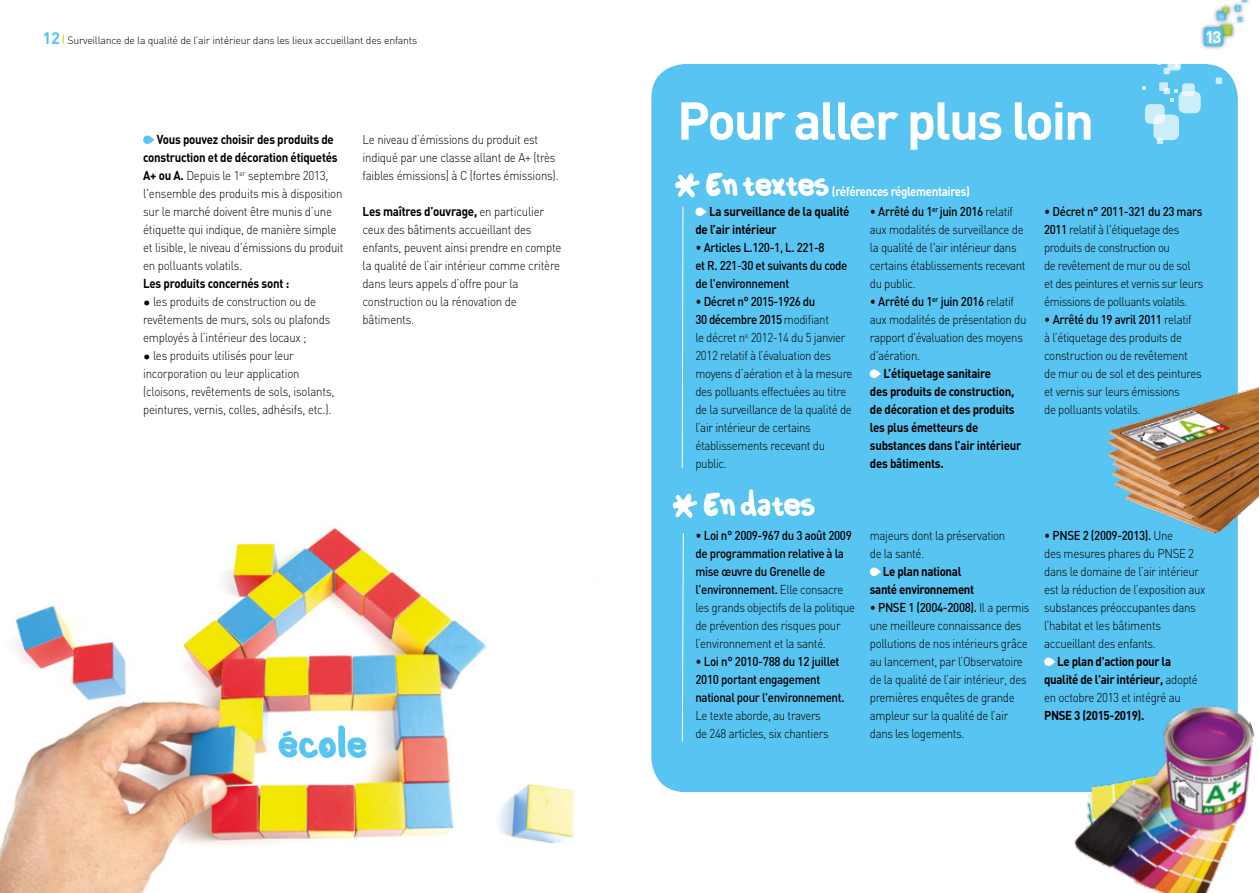
<style>
.page{position:relative;width:1259px;height:893px;background:#fff}
.page>*{position:absolute;margin:0;border:0;box-sizing:border-box;transform-origin:0 0}
.t1{font:700 52.5px "DIN";letter-spacing:-.04em;color:#fff}
.t2{font:24.75px "Culia";color:#58c4f1}
.t3{font:21px "Culia";color:#fff}
.t4{font:700 16.5px "DIN";color:#fff}
.t5{font:300 12.75px/18px "DIN";letter-spacing:-.03em;color:#000;scale:.9 1}
.t6{font:700 12.75px/18px "DIN";letter-spacing:-.02em;color:#000;scale:.9 1}
.t7{font:500 12.75px/18px "DIN";letter-spacing:-.03em;color:#000;scale:.9 1}
.t8{font:700 12.75px "DIN";letter-spacing:-.03em;color:#fff;scale:.9 1}
.t9{font:300 10.5px "DIN";letter-spacing:-.02em;color:#000}
.s1{font-weight:700;font-size:16.5px;color:#58c4f1}
.s2{font-weight:500;color:#c8d300}
.s3{font-weight:700}
.s4{font-weight:700;font-size:15px}
.s5{font-family:"Culia";font-weight:400;font-size:21px}
.s6{font-weight:500}
.s7{font-weight:300}
</style>
<div class="page">
<img style="left:0;top:527px;width:575px;height:366px">
<img style="left:1200px;top:0;width:50px;height:50px">
<div style="left:651px;top:64px;width:586px;height:728px;background:#58c4f1;border-radius:34px"></div>
<svg style="left:143px;top:135px;width:11px;height:9px"></svg>
<svg style="left:681px;top:206px;width:2px;height:263px"></svg>
<svg style="left:695px;top:207px;width:11px;height:9px"></svg>
<svg style="left:870px;top:369px;width:11px;height:9px"></svg>
<svg style="left:681px;top:533px;width:3px;height:209px"></svg>
<svg style="left:870px;top:567px;width:11px;height:9px"></svg>
<svg style="left:1044px;top:657px;width:11px;height:9px"></svg>
<img style="left:1066px;top:704px;width:189px;height:189px">
<svg style="left:740px;top:489px;width:16px;height:27px"></svg>
<svg style="left:673px;top:494px;width:24px;height:24px"></svg>
<svg style="left:675px;top:173px;width:24px;height:25px"></svg>
<div style="left:1145px;top:104px;width:19px;height:20px;background:#ccedfa;border-radius:5px"></div>
<svg style="left:1167px;top:57px;width:14px;height:14px"></svg>
<div style="left:1159px;top:82px;width:9px;height:9px;background:#ccedfa;border-radius:2px"></div>
<div style="left:1182px;top:83px;width:12px;height:13px;background:#ccedfa;border-radius:3px"></div>
<svg style="left:1163px;top:88px;width:7px;height:6px"></svg>
<svg style="left:1175px;top:64px;width:4px;height:4px"></svg>
<svg style="left:1142px;top:86px;width:4px;height:4px"></svg>
<svg style="left:1170px;top:89px;width:8px;height:13px"></svg>
<div style="left:1163px;top:68px;width:7px;height:6px;background:#ccedfa;border-radius:2px"></div>
<svg style="left:1178px;top:91px;width:22px;height:22px"></svg>
<svg style="left:1153px;top:115px;width:26px;height:25px"></svg>
<div style="left:1215px;top:78px;width:7px;height:6px;background:#ccedfa;border-radius:2px"></div>
<svg style="left:1156px;top:138px;width:6px;height:6px"></svg>
<svg style="left:279px;top:730px;width:18px;height:27px"></svg>
<svg style="left:338px;top:725px;width:8px;height:32px"></svg>
<img style="left:1107px;top:371px;width:151px;height:163px">
<p class="t9" style="left:43px;top:34px;width:376px"><span class="s1">12</span> <span class="s2">|</span> Surveillance de la qualité de l’air intérieur dans les lieux accueillant des enfants</p>
<p class="t4" style="left:1205px;top:26px;width:18px">13</p>
<p class="t5" style="left:143px;top:130px;width:224px;text-indent:14px"><span class="s3">Vous pouvez choisir des produits de construction et de décoration étiquetés A+ ou A.</span> Depuis le 1<sup>er</sup> septembre 2013, l'ensemble des produits mis à disposition sur le marché doivent être munis d’une étiquette qui indique, de manière simple et lisible, le niveau d’émissions du produit en polluants volatils.</p>
<p class="t6" style="left:143px;top:274px;width:164px">Les produits concernés sont :</p>
<p class="t5" style="left:143px;top:292px;width:209px"><span class="s4">•</span> les produits de construction ou de revêtements de murs, sols ou plafonds employés à l’intérieur des locaux ;</p>
<p class="t5" style="left:143px;top:346px;width:214px"><span class="s4">•</span> les produits utilisés pour leur incorporation ou leur application (cloisons, revêtements de sols, isolants, peintures, vernis, colles, adhésifs, etc.).</p>
<h1 class="t1" style="left:677px;top:86px;width:418px">Pour aller plus loin</h1>
<p class="t5" style="left:363px;top:130px;width:219px">Le niveau d’émissions du produit est indiqué par une classe allant de A+ (très faibles émissions) à C (fortes émissions).</p>
<p class="t5" style="left:363px;top:202px;width:222px"><span class="s3">Les maîtres d’ouvrage,</span> en particulier ceux des bâtiments accueillant des enfants, peuvent ainsi prendre en compte la qualité de l’air intérieur comme critère dans leurs appels d’offre pour la construction ou la rénovation de bâtiments.</p>
<p class="t6" style="left:695px;top:202px;width:173px;text-indent:14px">La surveillance de la qualité de l’air intérieur</p>
<p class="t8" style="left:706px;top:183px;width:295px"><sup>E</sup><span class="s5">n textes</span> (références réglementaires)</p>
<p class="t5" style="left:1044px;top:202px;width:178px">• <span class="s6">Décret n° 2011-321 du 23 mars<br>2011</span> relatif à l'étiquetage des produits de construction ou<br>de revêtement de mur ou de sol<br>et des peintures et vernis sur leurs émissions de polluants volatils.</p>
<p class="t5" style="left:1044px;top:310px;width:177px">• <span class="s6">Arrêté du 19 avril 2011</span> relatif<br>à l’étiquetage des produits de construction ou de revêtement de mur ou de sol et des peintures et vernis sur leurs émissions<br>de polluants volatils.</p>
<p class="t5" style="left:870px;top:202px;width:175px">• <span class="s6">Arrêté du 1</span><sup>er</sup> <span class="s6">juin 2016</span> relatif aux modalités de surveillance de la qualité de l'air intérieur dans certains établissements recevant du public.</p>
<p class="t5" style="left:870px;top:292px;width:176px">• <span class="s6">Arrêté du 1</span><sup>er</sup> <span class="s6">juin 2016</span> relatif aux modalités de présentation du rapport d'évaluation des moyens d'aération.</p>
<p class="t6" style="left:870px;top:364px;width:170px;text-indent:14px">L’étiquetage sanitaire<br>des produits de construction, de décoration et des produits les plus émetteurs de substances dans l’air intérieur des bâtiments.</p>
<p class="t7" style="left:695px;top:238px;width:170px"><span class="s7">•</span> Articles L.120-1, L. 221-8<br>et R. 221-30 et suivants du code de l'environnement</p>
<p class="t5" style="left:695px;top:292px;width:176px">• <span class="s6">Décret n° 2015-1926 du<br>30 décembre 2015</span> modifiant<br>le décret n<sup>o</sup> 2012-14 du 5 janvier<br>2012 relatif à l’évaluation des moyens d’aération et à la mesure des polluants effectuées au titre de la surveillance de la qualité de l’air intérieur de certains établissements recevant du public.</p>
<h3 class="t3" style="left:704px;top:497px;width:113px">En ates</h3>
<h2 class="t2" style="left:299px;top:734px;width:69px">co e</h2>
<p class="t5" style="left:695px;top:526px;width:179px">• <span class="s6">Loi n° 2009-967 du 3 août 2009 de programmation relative à la mise œuvre du Grenelle de l'environnement.</span> Elle consacre les grands objectifs de la politique de prévention des risques pour l’environnement et la santé.</p>
<p class="t7" style="left:695px;top:652px;width:167px"><span class="s7">•</span> Loi n° 2010-788 du 12 juillet<br>2010 portant engagement national pour l'environnement.</p>
<p class="t5" style="left:695px;top:706px;width:150px">Le texte aborde, au travers de 248 articles, six chantiers</p>
<p class="t5" style="left:870px;top:526px;width:152px">majeurs dont la préservation de la santé.</p>
<p class="t6" style="left:870px;top:562px;width:118px;text-align:center">Le plan national santé environnement</p>
<p class="t5" style="left:870px;top:598px;width:179px">• <span class="s6">PNSE 1 (2004-2008).</span> Il a permis une meilleure connaissance des pollutions de nos intérieurs grâce au lancement, par l’Observatoire de la qualité de l’air intérieur, des premières enquêtes de grande ampleur sur la qualité de l’air dans les logements.</p>
<p class="t5" style="left:1044px;top:526px;width:181px">• <span class="s6">PNSE 2 (2009-2013).</span> Une<br>des mesures phares du PNSE 2 dans le domaine de l’air intérieur est la réduction de l’exposition aux substances préoccupantes dans l’habitat et les bâtiments accueillant des enfants.</p>
<p class="t6" style="left:1044px;top:652px;width:172px;text-indent:13px">Le plan d'action pour la qualité de l'air intérieur, <span class="s7">adopté en octobre 2013 et intégré au</span></p>
<p class="t6" style="left:1044px;top:706px;width:113px">PNSE 3 (2015-2019).</p>
</div>
